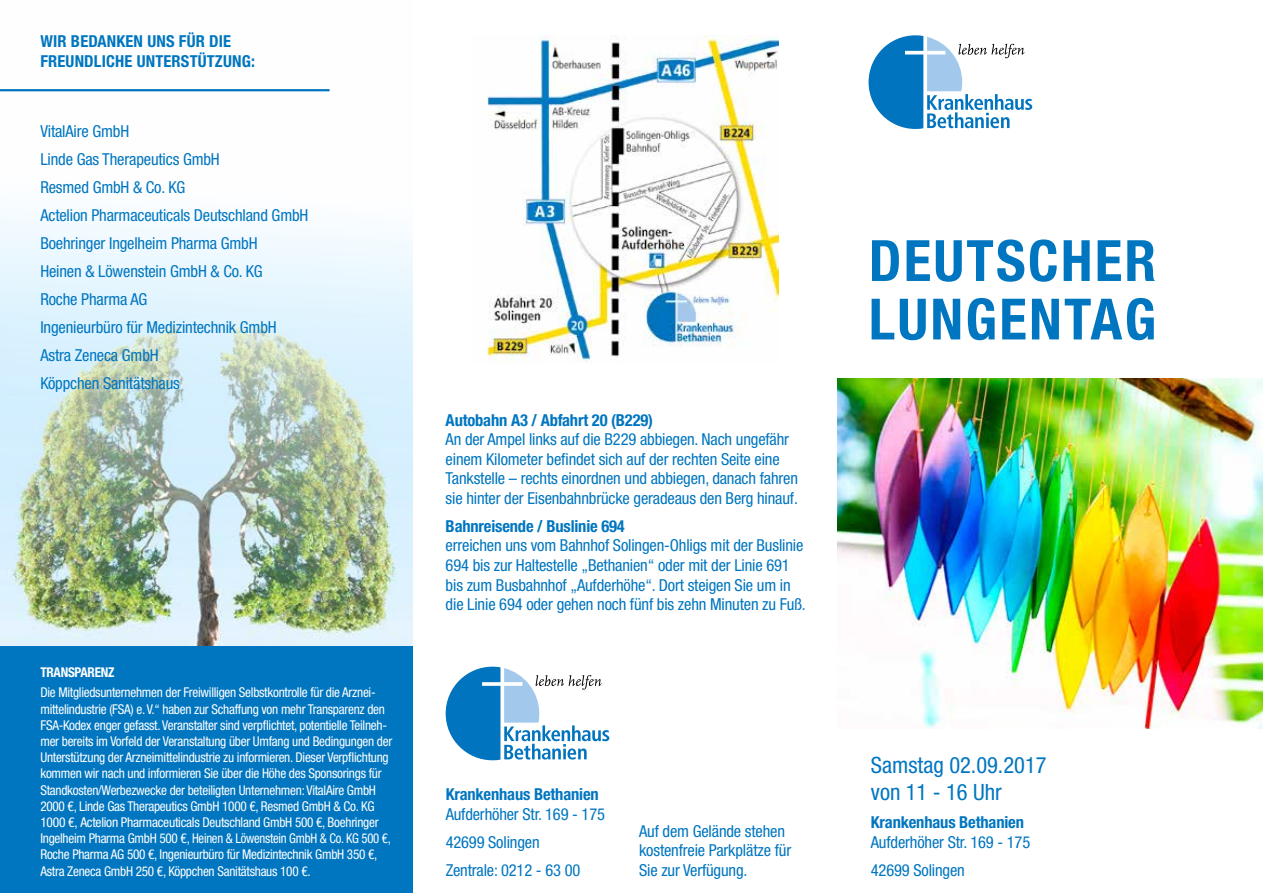
<style>
.page{position:relative;width:1263px;height:893px;background:#fff}
.page>*{position:absolute;margin:0;border:0;box-sizing:border-box;transform-origin:0 0}
.t1{font:700 condensed 57px/58.5px "Helvetica Neue LT Pro";letter-spacing:.04em;color:#0076c0}
.t2{font:condensed 22.5px/27px "Helvetica Neue LT Pro";color:#0076c0}
.t3{font:condensed 16.5px/28px "Helvetica Neue LT Pro";letter-spacing:-.01em;color:#0076c0}
.t4{font:700 condensed 16.5px "Helvetica Neue LT Pro";letter-spacing:-.01em;color:#0076c0}
.t5{font:700 condensed 16.5px/19.5px "Helvetica Neue LT Pro";letter-spacing:.01em;color:#0076c0}
.t6{font:condensed 13.5px/16.2px "Helvetica Neue LT Pro";letter-spacing:-.02em;color:#fff}
.t7{font:700 condensed 13.5px "Helvetica Neue LT Pro";letter-spacing:-.02em;color:#fff}
</style>
<div class="page">
<img style="left:0;top:91px;width:412px;height:555px">
<img style="left:838px;top:379px;width:425px;height:349px">
<svg style="left:868px;top:35px;width:164px;height:94px"></svg>
<svg style="left:446px;top:667px;width:163px;height:93px"></svg>
<img style="left:487px;top:35px;width:292px;height:328px">
<div style="left:0;top:646px;width:412px;height:247px;background:#0076c0"></div>
<hr style="left:0;top:89px;width:330px;height:2px;background:#0076c0">
<p class="t5" style="left:40px;top:31px;width:216px">WIR BEDANKEN UNS FÜR DIE<br>FREUNDLICHE UNTERSTÜTZUNG:</p>
<p class="t3" style="left:40px;top:117px;width:269px">VitalAire GmbH<br>Linde Gas Therapeutics GmbH<br>Resmed GmbH &amp; Co. KG<br>Actelion Pharmaceuticals Deutschland GmbH<br>Boehringer Ingelheim Pharma GmbH<br>Heinen &amp; Löwenstein GmbH &amp; Co. KG<br>Roche Pharma AG<br>Ingenieurbüro für Medizintechnik GmbH<br>Astra Zeneca GmbH<br>Köppchen Sanitätshaus</p>
<p class="t7" style="left:40px;top:664px;width:76px">TRANSPARENZ</p>
<p class="t6" style="left:40px;top:684px;width:353px">Die Mitgliedsunternehmen der Freiwilligen Selbstkontrolle für die Arznei&shy;mittelindustrie (FSA) e. V.“ haben zur Schaffung von mehr Transparenz den FSA-Kodex enger gefasst. Veranstalter sind verpflichtet, potentielle Teilneh&shy;mer bereits im Vorfeld der Veranstaltung über Umfang und Bedingungen der Unterstützung der Arzneimittelindustrie zu informieren. Dieser Verpflichtung kommen wir nach und informieren Sie über die Höhe des Sponsorings für Standkosten/Werbezwecke der beteiligten Unternehmen: VitalAire GmbH 2000 €, Linde Gas Therapeutics GmbH 1000 €, Resmed GmbH &amp; Co. KG 1000 €, Actelion Pharmaceuticals Deutschland GmbH 500 €, Boehringer Ingelheim Pharma GmbH 500 €, Heinen &amp; Löwenstein GmbH &amp; Co. KG 500 €, Roche Pharma AG 500 €, Ingenieurbüro für Medizintechnik GmbH 350 €, Astra Zeneca GmbH 250 €, Köppchen Sanitätshaus 100 €.</p>
<p class="t4" style="left:446px;top:410px;width:209px">Autobahn A3 / Abfahrt 20 (B229)</p>
<p class="t3" style="left:446px;top:430px;width:354px;line-height:19.5px">An der Ampel links auf die B229 abbiegen. Nach ungefähr einem Kilometer befindet sich auf der rechten Seite eine Tankstelle – rechts einordnen und abbiegen, danach fahren sie hinter der Eisenbahnbrücke geradeaus den Berg hinauf.</p>
<p class="t4" style="left:446px;top:516px;width:181px">Bahnreisende / Buslinie 694</p>
<p class="t3" style="left:446px;top:536px;width:362px;line-height:19.6px">erreichen uns vom Bahnhof Solingen-Ohligs mit der Buslinie 694 bis zur Haltestelle „Bethanien“ oder mit der Linie 691 bis zum Busbahnhof „Aufderhöhe“. Dort steigen Sie um in die Linie 694 oder gehen noch fünf bis zehn Minuten zu Fuß.</p>
<p class="t4" style="left:446px;top:784px;width:155px">Krankenhaus Bethanien</p>
<p class="t3" style="left:446px;top:800px;width:161px">Aufderhöher Str. 169 - 175<br>42699 Solingen<br>Zentrale: 0212 - 63 00</p>
<p class="t3" style="left:639px;top:821px;width:154px;line-height:19.5px">Auf dem Gelände stehen kostenfreie Parkplätze für<br>Sie zur Verfügung.</p>
<h1 class="t1" style="left:869px;top:231px;width:289px">DEUTSCHER<br>LUNGENTAG</h1>
<h2 class="t2" style="left:871px;top:751px;width:177px">Samstag 02.09.2017 von 11 - 16 Uhr</h2>
<p class="t4" style="left:871px;top:812px;width:155px">Krankenhaus Bethanien</p>
<p class="t3" style="left:871px;top:828px;width:161px">Aufderhöher Str. 169 - 175<br>42699 Solingen</p>
</div>
